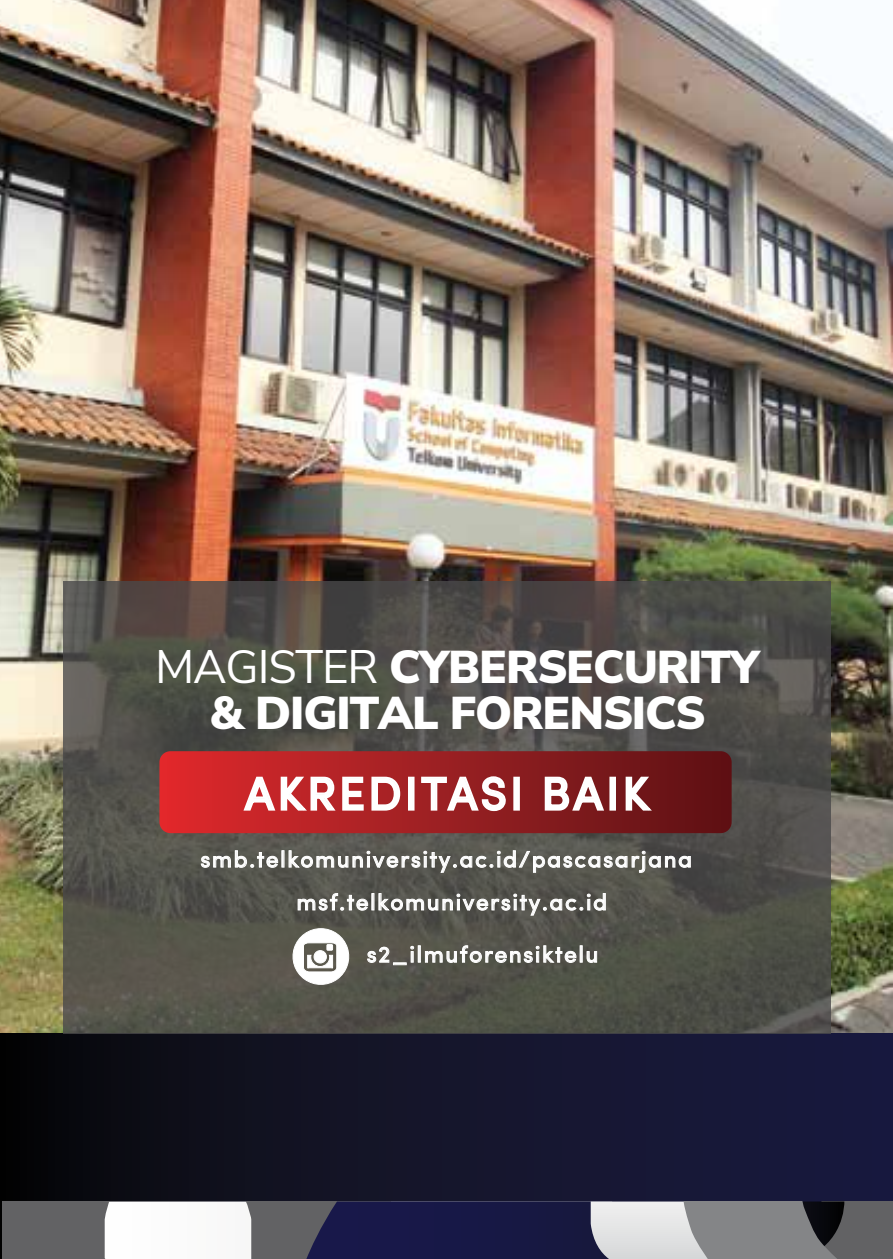
<style>
.page{position:relative;width:893px;height:1259px;background:#fff}
.page>*{position:absolute;margin:0;border:0;box-sizing:border-box;transform-origin:0 0}
.t1{font:900 45.9px/45.9px "Nunito Sans";letter-spacing:-.025em;color:#fff;text-align:center}
.t2{font:45.9px "Sofia Pro";letter-spacing:.07em;color:#fff}
.t3{font:22.8px/42.9px "Sofia Pro";letter-spacing:.07em;color:#fff;text-align:center}
.s1{font-weight:400}
</style>
<div class="page">
<img style="left:0;top:0;width:893px;height:1033px">
<div style="left:0;top:1033px;width:893px;height:226px;background:linear-gradient(to right,#0a0a0d,#1b1c44)"></div>
<svg style="left:63px;top:580px;width:768px;height:453px;fill:#515148"></svg>
<svg style="left:159px;top:751px;width:573px;height:82px"></svg>
<svg style="left:242px;top:774px;width:159px;height:38px"></svg>
<div style="left:408px;top:776px;width:6px;height:34px;border:2px solid #fff"></div>
<svg style="left:420px;top:775px;width:86px;height:37px"></svg>
<div style="left:513px;top:776px;width:7px;height:34px;border:2px solid #fff"></div>
<svg style="left:544px;top:775px;width:62px;height:37px"></svg>
<div style="left:609px;top:776px;width:7px;height:34px;border:2px solid #fff"></div>
<svg style="left:624px;top:774px;width:30px;height:37px"></svg>
<svg style="left:201px;top:850px;width:490px;height:23px"></svg>
<svg style="left:297px;top:893px;width:71px;height:18px"></svg>
<svg style="left:378px;top:893px;width:228px;height:23px"></svg>
<svg style="left:367px;top:946px;width:23px;height:17px"></svg>
<div style="left:393px;top:962px;width:14px;height:3px;border:1px solid #fff"></div>
<svg style="left:410px;top:945px;width:5px;height:18px"></svg>
<div style="left:418px;top:945px;width:3px;height:17px;border:1px solid #fff"></div>
<svg style="left:425px;top:945px;width:152px;height:18px"></svg>
<div style="left:580px;top:945px;width:3px;height:17px;border:1px solid #fff"></div>
<svg style="left:586px;top:951px;width:11px;height:12px"></svg>
<svg style="left:290px;top:928px;width:61px;height:59px"></svg>
<svg style="left:3px;top:1201px;width:890px;height:58px"></svg>
<h1 class="t1" style="left:155px;top:642px;width:606px"><span class="s1">MAGISTER</span> CYBERSECURITY &amp; DIGITAL FORENSICS</h1>
<h1 class="t2" style="left:245px;top:759px;width:406px">AKREDITASI BAIK</h1>
<p class="t3" style="left:200px;top:836px;width:493px">smb.telkomuniversity.ac.id/pascasarjana msf.telkomuniversity.ac.id</p>
<p class="t3" style="left:367px;top:931px;width:233px">s2_ilmuforensiktelu</p>
</div>
